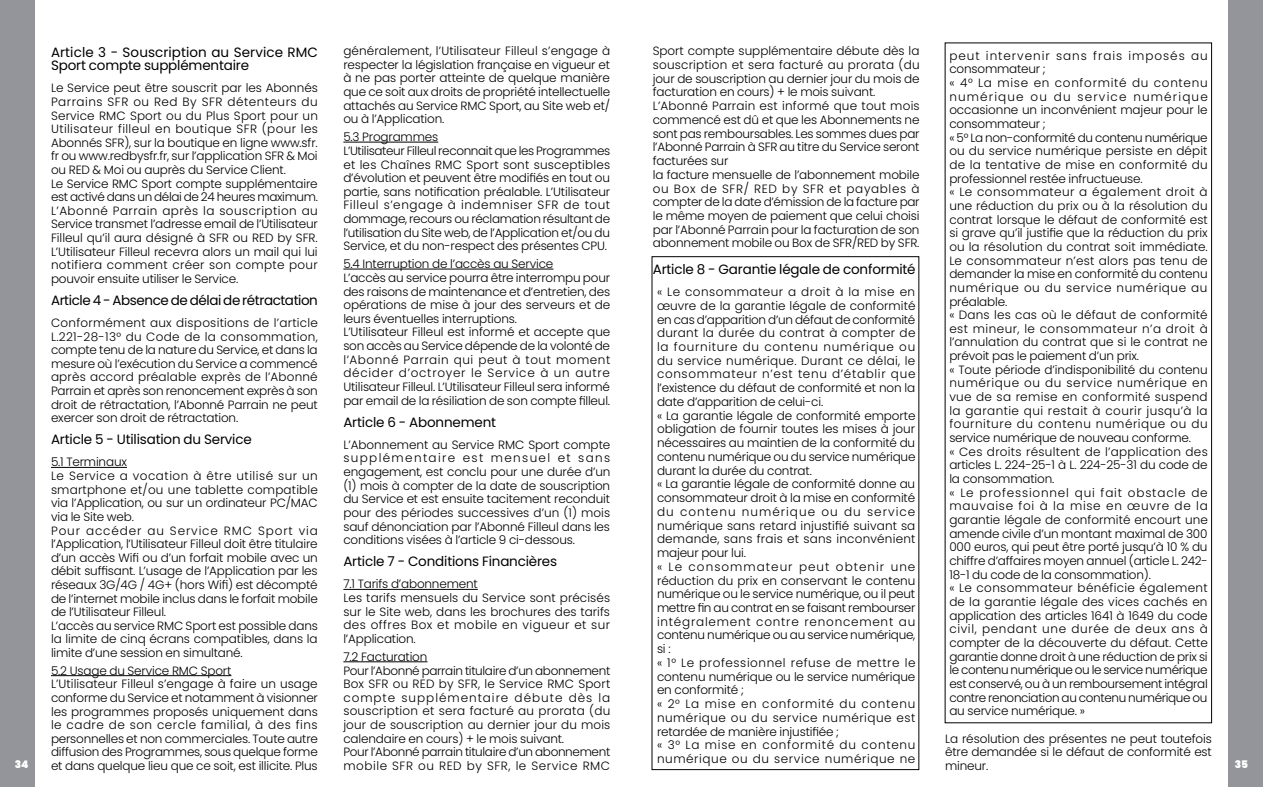
<style>
.page{position:relative;width:1263px;height:787px;background:#fff}
.page>*{position:absolute;margin:0;border:0;box-sizing:border-box;transform-origin:0 0}
.t1{font:13.5px "Poppins";letter-spacing:-.015em;color:#000}
.t2{font:13.5px/13.6px "Poppins";letter-spacing:.005em;color:#000}
.t3{font:300 12px/13.6px "Poppins";letter-spacing:-.015em;color:#000}
.t4{font:300 12px/13.6px "Poppins";letter-spacing:.01em;color:#000}
.t5{font:300 12px/13.6px "Poppins";letter-spacing:.005em;color:#000}
.t6{font:900 10.5px "Poppins";color:#fff}
</style>
<div class="page">
<div style="left:0;top:0;width:34px;height:787px;background:#93959b"></div>
<div style="left:1229px;top:0;width:34px;height:787px;background:#93959b"></div>
<hr style="left:51px;top:467px;width:76px;height:1px;background:#000">
<hr style="left:51px;top:675px;width:180px;height:1px;background:#000">
<hr style="left:343px;top:142px;width:95px;height:1px;background:#000">
<hr style="left:343px;top:269px;width:210px;height:1px;background:#000">
<hr style="left:343px;top:589px;width:135px;height:1px;background:#000">
<hr style="left:343px;top:661px;width:84px;height:1px;background:#000">
<div style="left:652px;top:256px;width:267px;height:514px;border:1px solid #000"></div>
<div style="left:945px;top:43px;width:267px;height:680px;border:1px solid #000"></div>
<p class="t3" style="left:343px;top:44px;width:268px;text-align:justify">généralement, l’Utilisateur Filleul s’engage à respecter la législation française en vigueur et à ne pas porter atteinte de quelque manière que ce soit aux droits de propriété intellectuelle attachés au Service RMC Sport, au Site web et/ ou à l’Application.</p>
<p class="t3" style="left:343px;top:130px;width:269px">5.3 Programmes<br>L’Utilisateur Filleul reconnait que les Programmes et les Chaînes RMC Sport sont susceptibles d’évolution et peuvent être modifiés en tout ou partie, sans notification préalable. L’Utilisateur Filleul s’engage à indemniser SFR de tout dommage, recours ou réclamation résultant de l’utilisation du Site web, de l’Application et/ou du Service, et du non-respect des présentes CPU.</p>
<p class="t3" style="left:343px;top:257px;width:268px">5.4 Interruption de l’accès au Service<br>L’accès au service pourra être interrompu pour des raisons de maintenance et d’entretien, des opérations de mise à jour des serveurs et de leurs éventuelles interruptions.<br>L’Utilisateur Filleul est informé et accepte que son accès au Service dépende de la volonté de l’Abonné Parrain qui peut à tout moment décider d’octroyer le Service à un autre Utilisateur Filleul. L’Utilisateur Filleul sera informé par email de la résiliation de son compte filleul.</p>
<p class="t1" style="left:343px;top:414px;width:154px">Article 6 - Abonnement</p>
<p class="t3" style="left:343px;top:438px;width:268px;text-align:justify">L’Abonnement au Service RMC Sport compte supplémentaire est mensuel et sans engagement, est conclu pour une durée d’un (1) mois à compter de la date de souscription du Service et est ensuite tacitement reconduit pour des périodes successives d’un (1) mois sauf dénonciation par l’Abonné Filleul dans les conditions visées à l’article 9 ci-dessous.</p>
<p class="t1" style="left:343px;top:554px;width:215px">Article 7 - Conditions Financières</p>
<p class="t5" style="left:343px;top:577px;width:268px">7.1 Tarifs d’abonnement<br>Les tarifs mensuels du Service sont précisés sur le Site web, dans les brochures des tarifs des offres Box et mobile en vigueur et sur l’Application.</p>
<p class="t4" style="left:343px;top:650px;width:268px">7.2 Facturation<br>Pour l’Abonné parrain titulaire d’un abonnement Box SFR ou RED by SFR, le Service RMC Sport compte supplémentaire débute dès la souscription et sera facturé au prorata (du jour de souscription au dernier jour du mois calendaire en cours) + le mois suivant.<br>Pour l’Abonné parrain titulaire d’un abonnement mobile SFR ou RED by SFR, le Service RMC</p>
<p class="t3" style="left:653px;top:44px;width:268px">Sport compte supplémentaire débute dès la souscription et sera facturé au prorata (du jour de souscription au dernier jour du mois de facturation en cours) + le mois suivant.<br>L’Abonné Parrain est informé que tout mois commencé est dû et que les Abonnements ne sont pas remboursables. Les sommes dues par l’Abonné Parrain à SFR au titre du Service seront facturées sur<br>la facture mensuelle de l’abonnement mobile ou Box de SFR/ RED by SFR et payables à compter de la date d’émission de la facture par le même moyen de paiement que celui choisi par l’Abonné Parrain pour la facturation de son abonnement mobile ou Box de SFR/RED by SFR.</p>
<p class="t1" style="left:653px;top:261px;width:264px">Article 8 - Garantie légale de conformité</p>
<p class="t3" style="left:657px;top:285px;width:260px">« Le consommateur a droit à la mise en œuvre de la garantie légale de conformité en cas d’apparition d’un défaut de conformité durant la durée du contrat à compter de la fourniture du contenu numérique ou du service numérique. Durant ce délai, le consommateur n’est tenu d’établir que l’existence du défaut de conformité et non la date d’apparition de celui-ci.<br>« La garantie légale de conformité emporte obligation de fournir toutes les mises à jour nécessaires au maintien de la conformité du contenu numérique ou du service numérique durant la durée du contrat.<br>« La garantie légale de conformité donne au consommateur droit à la mise en conformité du contenu numérique ou du service numérique sans retard injustifié suivant sa demande, sans frais et sans inconvénient majeur pour lui.<br>« Le consommateur peut obtenir une réduction du prix en conservant le contenu numérique ou le service numérique, ou il peut mettre fin au contrat en se faisant rembourser intégralement contre renoncement au contenu numérique ou au service numérique, si :<br>« 1° Le professionnel refuse de mettre le contenu numérique ou le service numérique en conformité ;<br>« 2° La mise en conformité du contenu numérique ou du service numérique est retardée de manière injustifiée ;<br>« 3° La mise en conformité du contenu numérique ou du service numérique ne</p>
<p class="t2" style="left:51px;top:45px;width:268px">Article 3 - Souscription au Service RMC<br>Sport compte supplémentaire</p>
<p class="t3" style="left:51px;top:81px;width:268px">Le Service peut être souscrit par les Abonnés Parrains SFR ou Red By SFR détenteurs du Service RMC Sport ou du Plus Sport pour un Utilisateur filleul en boutique SFR (pour les Abonnés SFR), sur la boutique en ligne www.sfr. fr ou www.redbysfr.fr, sur l’application SFR &amp; Moi ou RED &amp; Moi ou auprès du Service Client.<br>Le Service RMC Sport compte supplémentaire est activé dans un délai de 24 heures maximum.<br>L’Abonné Parrain après la souscription au Service transmet l’adresse email de l’Utilisateur Filleul qu’il aura désigné à SFR ou RED by SFR.<br>L’Utilisateur Filleul recevra alors un mail qui lui notifiera comment créer son compte pour pouvoir ensuite utiliser le Service.</p>
<p class="t1" style="left:51px;top:292px;width:268px">Article 4 - Absence de délai de rétractation</p>
<p class="t3" style="left:51px;top:316px;width:268px;text-align:justify">Conformément aux dispositions de l’article L.221-28-13° du Code de la consommation, compte tenu de la nature du Service, et dans la mesure où l’exécution du Service a commencé après accord préalable exprès de l’Abonné Parrain et après son renoncement exprès à son droit de rétractation, l’Abonné Parrain ne peut exercer son droit de rétractation.</p>
<p class="t1" style="left:51px;top:432px;width:202px">Article 5 - Utilisation du Service</p>
<p class="t3" style="left:51px;top:455px;width:268px">5.1 Terminaux<br>Le Service a vocation à être utilisé sur un smartphone et/ou une tablette compatible via l’Application, ou sur un ordinateur PC/MAC via le Site web.<br>Pour accéder au Service RMC Sport via l’Application, l’Utilisateur Filleul doit être titulaire d’un accès Wifi ou d’un forfait mobile avec un débit suffisant. L’usage de l’Application par les réseaux 3G/4G / 4G+ (hors Wifi) est décompté de l’internet mobile inclus dans le forfait mobile de l’Utilisateur Filleul.<br>L’accès au service RMC Sport est possible dans la limite de cinq écrans compatibles, dans la limite d’une session en simultané.</p>
<p class="t3" style="left:51px;top:663px;width:268px">5.2 Usage du Service RMC Sport<br>L’Utilisateur Filleul s’engage à faire un usage conforme du Service et notamment à visionner les programmes proposés uniquement dans le cadre de son cercle familial, à des fins personnelles et non commerciales. Toute autre diffusion des Programmes, sous quelque forme</p>
<p class="t3" style="left:949px;top:49px;width:260px">peut intervenir sans frais imposés au consommateur ;<br>« 4° La mise en conformité du contenu numérique ou du service numérique occasionne un inconvénient majeur pour le consommateur ;<br>« 5° La non-conformité du contenu numérique ou du service numérique persiste en dépit de la tentative de mise en conformité du professionnel restée infructueuse.<br>« Le consommateur a également droit à une réduction du prix ou à la résolution du contrat lorsque le défaut de conformité est si grave qu’il justifie que la réduction du prix ou la résolution du contrat soit immédiate.<br>Le consommateur n’est alors pas tenu de demander la mise en conformité du contenu numérique ou du service numérique au préalable.<br>« Dans les cas où le défaut de conformité est mineur, le consommateur n’a droit à l’annulation du contrat que si le contrat ne prévoit pas le paiement d’un prix.<br>« Toute période d’indisponibilité du contenu numérique ou du service numérique en vue de sa remise en conformité suspend la garantie qui restait à courir jusqu’à la fourniture du contenu numérique ou du service numérique de nouveau conforme.<br>« Ces droits résultent de l’application des articles L. 224-25-1 à L. 224-25-31 du code de la consommation.<br>« Le professionnel qui fait obstacle de mauvaise foi à la mise en œuvre de la garantie légale de conformité encourt une amende civile d’un montant maximal de 300<br>000 euros, qui peut être porté jusqu’à 10 % du chiffre d’affaires moyen annuel (article L. 242- 18-1 du code de la consommation).<br>« Le consommateur bénéficie également de la garantie légale des vices cachés en application des articles 1641 à 1649 du code civil, pendant une durée de deux ans à compter de la découverte du défaut. Cette garantie donne droit à une réduction de prix si le contenu numérique ou le service numérique est conservé, ou à un remboursement intégral contre renonciation au contenu numérique ou au service numérique. »</p>
<p class="t3" style="left:945px;top:731px;width:268px;text-align:justify">La résolution des présentes ne peut toutefois être demandée si le défaut de conformité est mineur.</p>
<p class="t6" style="left:15px;top:758px;width:15px">34</p>
<p class="t3" style="left:51px;top:759px;width:268px">et dans quelque lieu que ce soit, est illicite. Plus</p>
<p class="t6" style="left:1235px;top:758px;width:15px">35</p>
</div>
